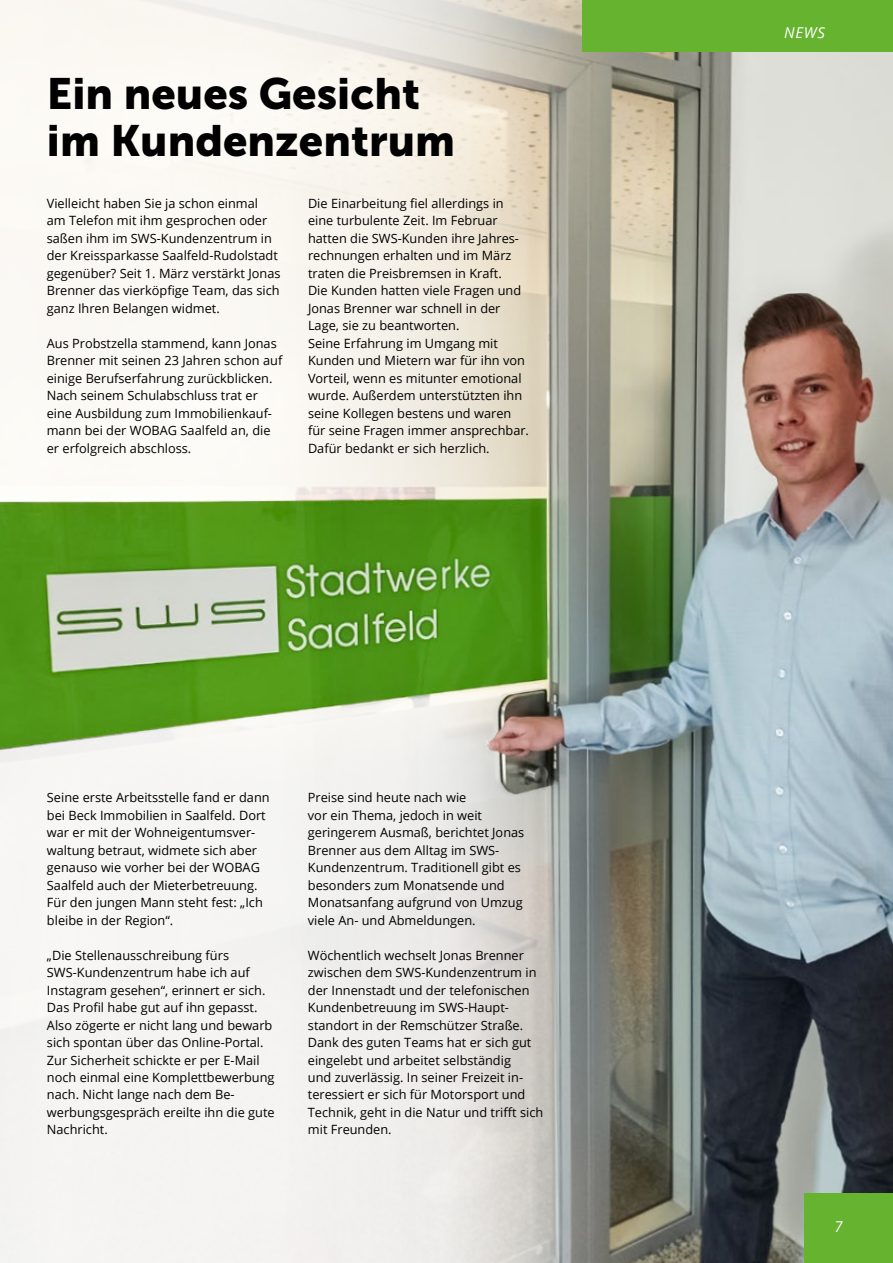
<style>
.page{position:relative;width:893px;height:1263px;background:#fff}
.page>*{position:absolute;margin:0;border:0;box-sizing:border-box;transform-origin:0 0}
.Mengentext{font:43.5px/46.5px "Museo Sans 900";color:#000}
.Mengentext-2{font:italic 15px "Open Sans";color:#fff}
.Mengentext-3{font:12.75px/17.5px "Open Sans";color:#000}
</style>
<div class="page">
<img style="left:0;top:0;width:893px;height:1263px">
<div style="left:804px;top:1193px;width:89px;height:70px;background:#65b32e"></div>
<div style="left:583px;top:0;width:310px;height:51px;background:#65b32e"></div>
<img style="left:0;top:190px;width:1px;height:455px">
<p class="Mengentext" style="left:47px;top:71px;width:410px">Ein neues Gesicht im Kundenzentrum</p>
<p class="Mengentext-3" style="left:47px;top:194px;width:235px">Vielleicht haben Sie ja schon einmal<br>am Telefon mit ihm gesprochen oder saßen ihm im SWS-Kundenzentrum in der Kreissparkasse Saalfeld-Rudolstadt gegenüber? Seit 1. März verstärkt Jonas Brenner das vierköpfige Team, das sich ganz Ihren Belangen widmet.</p>
<p class="Mengentext-3" style="left:47px;top:334px;width:237px">Aus Probstzella stammend, kann Jonas Brenner mit seinen 23 Jahren schon auf einige Berufserfahrung zurückblicken.<br>Nach seinem Schulabschluss trat er eine Ausbildung zum Immobilienkauf&shy;mann bei der WOBAG Saalfeld an, die er erfolgreich abschloss.</p>
<p class="Mengentext-3" style="left:308px;top:194px;width:213px">Die Einarbeitung fiel allerdings in eine turbulente Zeit. Im Februar hatten die SWS-Kunden ihre Jahres&shy;rechnungen erhalten und im März traten die Preisbremsen in Kraft.</p>
<p class="Mengentext-3" style="left:308px;top:282px;width:215px">Die Kunden hatten viele Fragen und<br>Jonas Brenner war schnell in der<br>Lage, sie zu beantworten.</p>
<p class="Mengentext-3" style="left:308px;top:334px;width:223px">Seine Erfahrung im Umgang mit Kunden und Mietern war für ihn von Vorteil, wenn es mitunter emotional wurde. Außerdem unterstützten ihn seine Kollegen bestens und waren für seine Fragen immer ansprechbar.</p>
<p class="Mengentext-3" style="left:308px;top:439px;width:183px">Dafür bedankt er sich herzlich.</p>
<p class="Mengentext-3" style="left:47px;top:788px;width:224px">Seine erste Arbeitsstelle fand er dann bei Beck Immobilien in Saalfeld. Dort war er mit der Wohneigentumsver&shy;waltung betraut, widmete sich aber genauso wie vorher bei der WOBAG Saalfeld auch der Mieterbetreuung.<br>Für den jungen Mann steht fest: „Ich bleibe in der Region“.</p>
<p class="Mengentext-3" style="left:47px;top:946px;width:229px">„Die Stellenausschreibung fürs SWS-Kundenzentrum habe ich auf Instagram gesehen“, erinnert er sich.<br>Das Profil habe gut auf ihn gepasst.<br>Also zögerte er nicht lang und bewarb sich spontan über das Online-Portal.<br>Zur Sicherheit schickte er per E-Mail noch einmal eine Komplettbewerbung nach. Nicht lange nach dem Be&shy;werbungsgespräch ereilte ihn die gute Nachricht.</p>
<p class="Mengentext-3" style="left:308px;top:788px;width:160px">Preise sind heute nach wie</p>
<p class="Mengentext-3" style="left:308px;top:806px;width:218px">vor ein Thema, jedoch in weit geringerem Ausmaß, berichtet Jonas<br>Brenner aus dem Alltag im SWS-<br>Kundenzentrum. Traditionell gibt es besonders zum Monatsende und<br>Monatsanfang aufgrund von Umzug viele An- und Abmeldungen.</p>
<p class="Mengentext-3" style="left:308px;top:946px;width:237px">Wöchentlich wechselt Jonas Brenner zwischen dem SWS-Kundenzentrum in der Innenstadt und der telefonischen Kundenbetreuung im SWS-Haupt&shy;standort in der Remschützer Straße.<br>Dank des guten Teams hat er sich gut eingelebt und arbeitet selbständig<br>und zuverlässig. In seiner Freizeit in&shy;teressiert er sich für Motorsport und Technik, geht in die Natur und trifft sich mit Freunden.</p>
<p class="Mengentext-2" style="left:784px;top:22px;width:42px">NEWS</p>
<p class="Mengentext-2" style="left:834px;top:1216px;width:10px">7</p>
</div>
